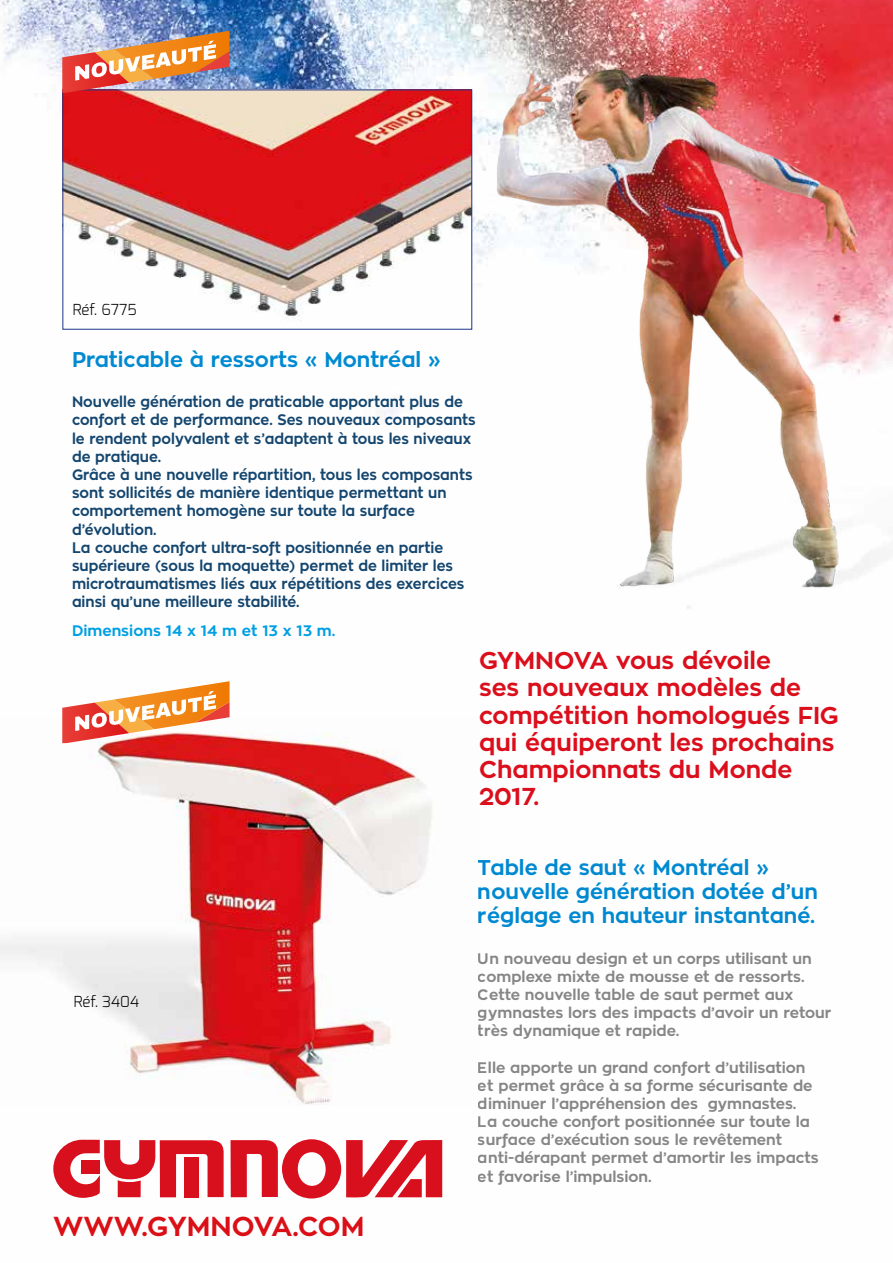
<style>
.page{position:relative;width:893px;height:1263px;background:#fff}
.page>*{position:absolute;margin:0;border:0;box-sizing:border-box;transform-origin:0 0}
.t1{font:700 27.3px "Zona Pro";letter-spacing:-.01em;color:#db0f16}
.t2{font:700 24.3px/27.3px "Zona Pro";color:#db0e1c}
.t3{font:700 21.15px/24.3px "Zona Pro";color:#008ad1}
.t4{font:700 15.15px/18.1px "Zona Pro";color:#14466f;scale:.95 1}
.t5{font:700 15.15px/18.1px "Zona Pro";color:#878787}
.t6{font:700 15.15px "Zona Pro";color:#009fe3}
.t7{font:300 15.15px "Exo";color:#000}
</style>
<div class="page">
<img style="left:0;top:0;width:893px;height:1199px">
<svg style="left:53px;top:1140px;width:171px;height:58px"></svg>
<svg style="left:231px;top:1138px;width:211px;height:60px"></svg>
<img style="left:472px;top:50px;width:421px;height:545px">
<img style="left:64px;top:91px;width:406px;height:237px">
<div style="left:62px;top:89px;width:410px;height:241px;border:1px solid #213a8f"></div>
<img style="left:0;top:717px;width:481px;height:389px">
<img style="left:62px;top:31px;width:168px;height:62px">
<svg style="left:62px;top:681px;width:168px;height:62px"></svg>
<p class="t7" style="left:73px;top:300px;width:65px">Réf. 6775</p>
<h3 class="t3" style="left:72px;top:348px;width:370px">Praticable à ressorts « Montréal »</h3>
<p class="t4" style="left:72px;top:393px;width:426px">Nouvelle génération de praticable apportant plus de confort et de performance. Ses nouveaux composants le rendent polyvalent et s’adaptent à tous les niveaux de pratique.<br>Grâce à une nouvelle répartition, tous les composants sont sollicités de manière identique permettant un comportement homogène sur toute la surface d’évolution.<br>La couche confort ultra-soft positionnée en partie supérieure (sous la moquette) permet de limiter les microtraumatismes liés aux répétitions des exercices ainsi qu’une meilleure stabilité.</p>
<p class="t6" style="left:72px;top:621px;width:265px">Dimensions 14 x 14 m et 13 x 13 m.</p>
<p class="t7" style="left:74px;top:992px;width:67px">Réf. 3404</p>
<h1 class="t1" style="left:53px;top:1208px;width:313px">WWW.GYMNOVA.COM</h1>
<h2 class="t2" style="left:479px;top:647px;width:361px">GYMNOVA vous dévoile<br>ses nouveaux modèles de compétition homologués FIG qui équiperont les prochains<br>Championnats du Monde<br>2017.</h2>
<h3 class="t3" style="left:478px;top:855px;width:341px">Table de saut « Montréal » nouvelle génération dotée d’un réglage en hauteur instantané.</h3>
<p class="t5" style="left:478px;top:949px;width:355px">Un nouveau design et un corps utilisant un complexe mixte de mousse et de ressorts.<br>Cette nouvelle table de saut permet aux gymnastes lors des impacts d’avoir un retour très dynamique et rapide.</p>
<p class="t5" style="left:478px;top:1058px;width:342px">Elle apporte un grand confort d’utilisation et permet grâce à sa forme sécurisante de diminuer l’appréhension des gymnastes.<br>La couche confort positionnée sur toute la surface d’exécution sous le revêtement anti-dérapant permet d’amortir les impacts et favorise l’impulsion.</p>
</div>
